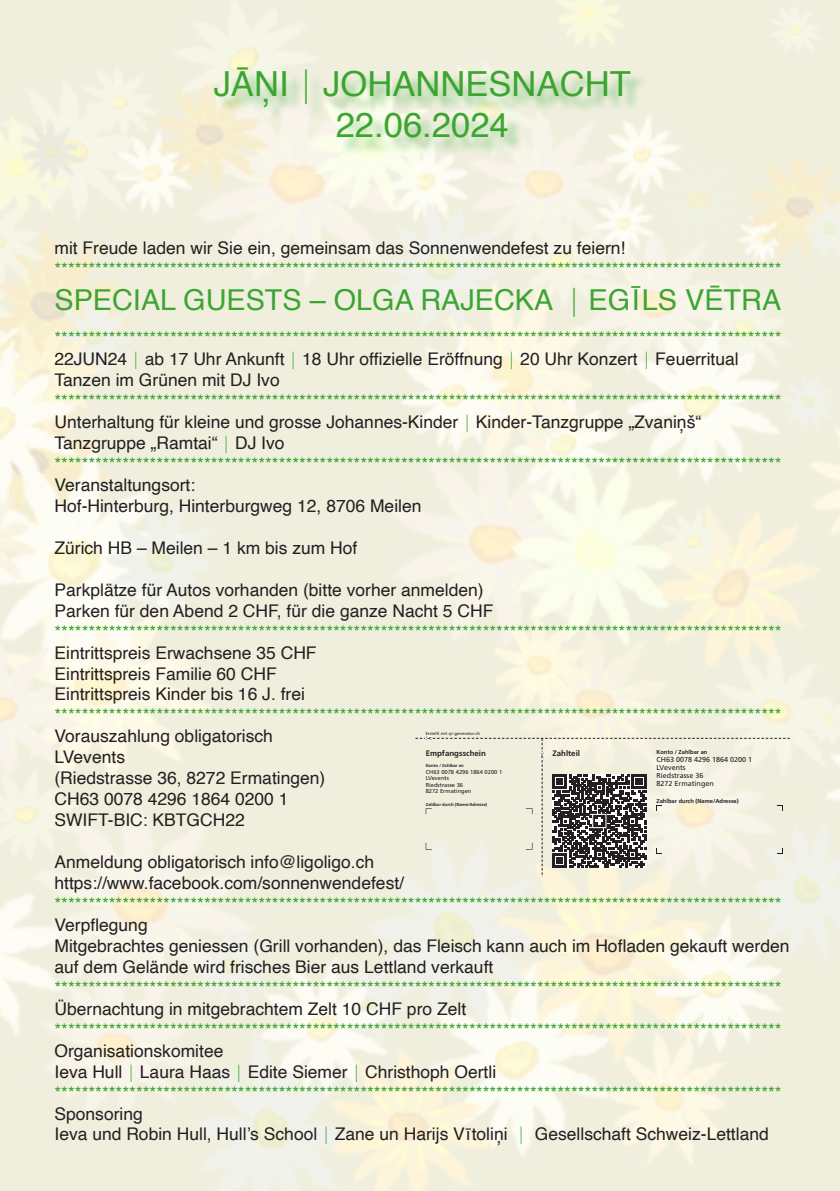
<style>
.page{position:relative;width:840px;height:1191px;background:#fff}
.page>*{position:absolute;margin:0;border:0;box-sizing:border-box;transform-origin:0 0}
.t1{font:34.6px/41.4px "Helvetica";color:#3ca532;text-align:center}
.t2{font:28.8px "Helvetica";color:#3ca532}
.t3{font:17.4px/21px "Helvetica";color:#3ca532}
.t4{font:17.4px/21px "Helvetica";color:#231f20}
.t5{font:700 8px "Frutiger LT Std";color:#231f20}
.t6{font:7.2px/8.2px "Frutiger LT Std";color:#231f20}
.t7{font:5.8px/6.4px "Frutiger LT Std";color:#231f20}
.t8{font:700 5.8px "Frutiger LT Std";color:#231f20}
.t9{font:700 4.4px "Frutiger LT Std";color:#231f20}
.t10{font:4.4px "Frutiger LT Std";color:#231f20}
.s1{font-weight:300}
.s2{color:#231f20}
.s3{font-weight:300;color:#3ca532}
</style>
<div class="page">
<img style="left:0;top:0;width:839px;height:1191px">
<div style="left:217px;top:70px;width:430px;height:85px;background:#40ae49;opacity:.55"></div>
<svg style="left:415px;top:736px;width:374px;height:141px;background:#d7d4c7"></svg>
<h1 class="t1" style="left:213px;top:64px;width:418px">JĀŅI<span class="s1">︱</span>JOHANNESNACHT<br>22.06.2024</h1>
<p class="t4" style="left:54px;top:238px;width:572px">mit Freude laden wir Sie ein, gemeinsam das Sonnenwendefest zu feiern!</p>
<p class="t3" style="left:54px;top:259px;width:728px">***********************************************************************************************************</p>
<h2 class="t2" style="left:54px;top:277px;width:727px">SPECIAL GUESTS – OLGA RAJECKA <span class="s1">︱</span>EGĪLS VĒTRA</h2>
<p class="t3" style="left:54px;top:328px;width:728px">***********************************************************************************************************<br><span class="s2">22JUN24</span><span class="s1">︱</span><span class="s2">ab 17 Uhr Ankunft</span><span class="s1">︱</span><span class="s2">18 Uhr offizielle Eröffnung</span><span class="s1">︱</span><span class="s2">20 Uhr Konzert</span><span class="s1">︱</span><span class="s2">Feuerritual<br>Tanzen im Grünen mit DJ Ivo</span></p>
<p class="t3" style="left:54px;top:391px;width:728px">*********************************************************************************************************** <span class="s2">Unterhaltung für kleine und grosse Johannes-Kinder</span><span class="s1">︱</span><span class="s2">Kinder-Tanzgruppe „Zvaniņš“ Tanzgruppe „Ramtai“</span><span class="s1">︱</span><span class="s2">DJ Ivo </span>***********************************************************************************************************</p>
<p class="t4" style="left:54px;top:475px;width:368px">Veranstaltungsort:<br>Hof-Hinterburg, Hinterburgweg 12, 8706 Meilen</p>
<p class="t4" style="left:54px;top:538px;width:304px">Zürich HB – Meilen – 1 km bis zum Hof</p>
<p class="t4" style="left:54px;top:579px;width:440px">Parkplätze für Autos vorhanden (bitte vorher anmelden)<br>Parken für den Abend 2 CHF, für die ganze Nacht 5 CHF</p>
<p class="t3" style="left:54px;top:621px;width:728px">***********************************************************************************************************</p>
<p class="t4" style="left:54px;top:642px;width:263px">Eintrittspreis Erwachsene 35 CHF<br>Eintrittspreis Familie 60 CHF<br>Eintrittspreis Kinder bis 16 J. frei</p>
<p class="t3" style="left:54px;top:705px;width:728px">***********************************************************************************************************</p>
<p class="t4" style="left:54px;top:726px;width:272px">Vorauszahlung obligatorisch<br>LVevents<br>(Riedstrasse 36, 8272 Ermatingen)<br>CH63 0078 4296 1864 0200 1<br>SWIFT-BIC: KBTGCH22</p>
<p class="t4" style="left:54px;top:852px;width:351px">Anmeldung obligatorisch info@ligoligo.ch https://www.facebook.com/sonnenwendefest/</p>
<p class="t3" style="left:54px;top:894px;width:728px">***********************************************************************************************************</p>
<p class="t4" style="left:54px;top:915px;width:736px">Verpflegung<br>Mitgebrachtes geniessen (Grill vorhanden), das Fleisch kann auch im Hofladen gekauft werden auf dem Gelände wird frisches Bier aus Lettland verkauft</p>
<p class="t3" style="left:54px;top:977px;width:728px">***********************************************************************************************************</p>
<p class="t4" style="left:54px;top:998px;width:413px">Übernachtung in mitgebrachtem Zelt 10 CHF pro Zelt</p>
<p class="t3" style="left:54px;top:1019px;width:728px">***********************************************************************************************************</p>
<p class="t3" style="left:54px;top:1040px;width:728px"><span class="s2">Organisationskomitee<br>Ieva Hull</span><span class="s1">︱</span><span class="s2">Laura Haas</span><span class="s1">︱</span><span class="s2">Edite Siemer</span><span class="s1">︱</span><span class="s2">Christhoph Oertli </span>***********************************************************************************************************</p>
<p class="t4" style="left:54px;top:1103px;width:715px">Sponsoring<br>Ieva und Robin Hull, Hull’s School<span class="s3">︱</span>Zane un Harijs Vītoliņi <span class="s3">︱</span> Gesellschaft Schweiz-Lettland</p>
<p class="t10" style="left:425px;top:730px;width:56px">Erstellt mit qr-generator.ch</p>
<p class="t5" style="left:425px;top:748px;width:62px">Empfangsschein</p>
<p class="t5" style="left:552px;top:748px;width:29px">Zahlteil</p>
<p class="t8" style="left:656px;top:748px;width:52px">Konto / Zahlbar an</p>
<p class="t6" style="left:656px;top:755px;width:97px">CH63 0078 4296 1864 0200 1<br>LVevents<br>Riedstrasse 36<br>8272 Ermatingen</p>
<p class="t8" style="left:656px;top:797px;width:84px">Zahlbar durch (Name/Adresse)</p>
<p class="t9" style="left:425px;top:763px;width:40px">Konto / Zahlbar an</p>
<p class="t7" style="left:425px;top:768px;width:78px">CH63 0078 4296 1864 0200 1<br>LVevents<br>Riedstrasse 36<br>8272 Ermatingen</p>
<p class="t9" style="left:425px;top:802px;width:63px">Zahlbar durch (Name/Adresse)</p>
</div>
